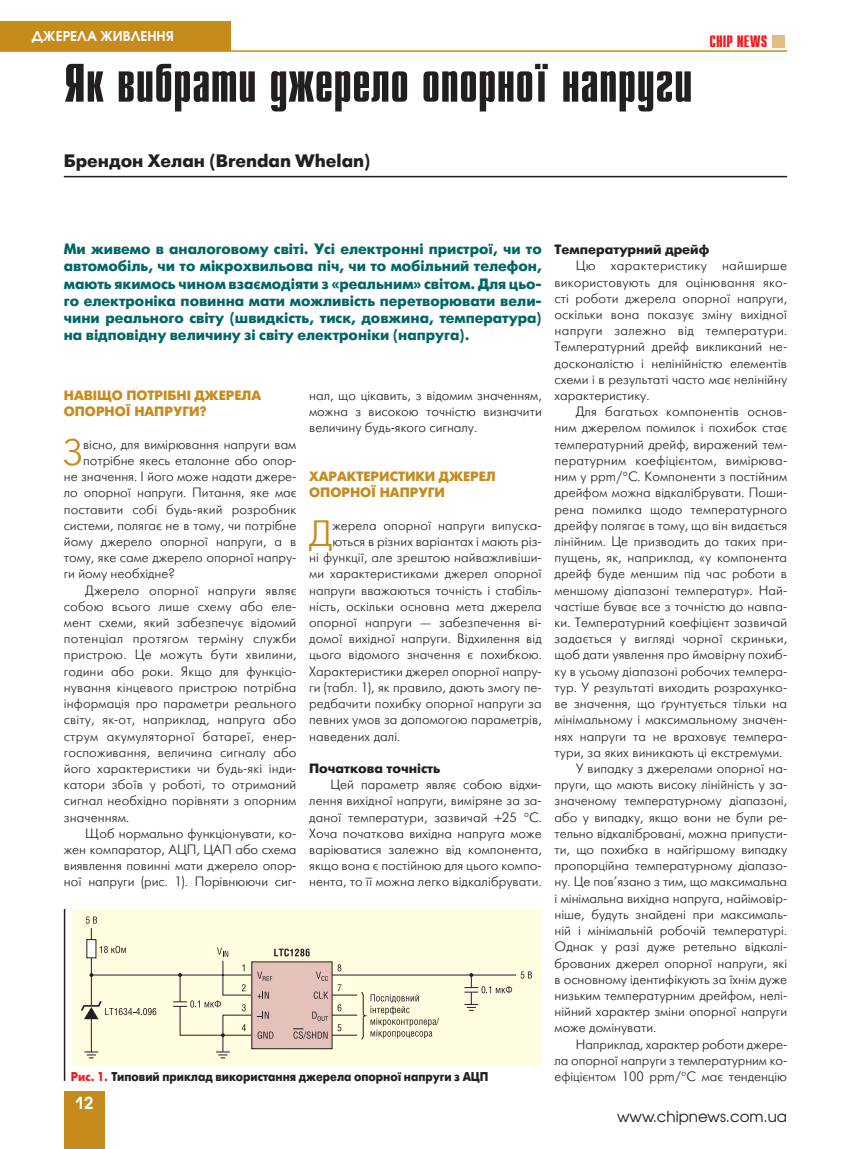
<style>
.page{position:relative;width:851px;height:1149px;background:#fff}
.page>*{position:absolute;margin:0;border:0;box-sizing:border-box;transform-origin:0 0}
.Stattja_Zagolovok{font:700 54px "Compact C";color:#231f20}
.Osnovnoj_Bukviza{font:36.6px "Futuris Light C";color:#c58b1d}
.Stattja_Avtor{font:700 18px "Futuris C";color:#231f20}
.t1{font:700 16.5px "Compact C";color:#ee1d23}
.t2{font:600 16.5px "Avant Garde Gothic C";color:#fff}
.Stattja_Vvedenie{font:700 15px/17.2px "Futuris C";color:#006667;text-align:justify}
.t3{font:15px "Avant Garde Gothic C";color:#231f20}
.Osnovnoj{font:13.5px/16.2px "Futuris Light C";color:#231f20;text-align:justify}
.Osnovnoj_Bukviza-2{font:13.5px "Futuris Light C";letter-spacing:.005em;color:#231f20}
.Razdel{font:700 13.5px/16.2px "Futuris C";color:#c58b1d}
.Razdel_pod{font:700 13.5px "Futuris C";color:#231f20}
.t4{font:600 13.5px "Avant Garde Gothic C";color:#fff}
.Ris_Textovka{font:700 12.75px "Futuris C";color:#231f20;scale:.9 1}
.s1{color:#ee1d23}
</style>
<div class="page">
<hr style="left:0;top:50px;width:787px;height:2px;background:#c58b1d">
<div style="left:64px;top:1091px;width:40px;height:57px;background:#c58b1d"></div>
<div style="left:0;top:21px;width:231px;height:30px;background:#c58b1d"></div>
<div style="left:772px;top:35px;width:12px;height:12px;background:#e2bd83"></div>
<hr style="left:64px;top:908px;width:1px;height:172px;background:#231f20">
<div style="left:71px;top:908px;width:470px;height:157px;background:#fffce0"></div>
<svg style="left:92px;top:960px;width:424px;height:92px"></svg>
<div style="left:252px;top:961px;width:80px;height:87px;background:#e5c1bc"></div>
<svg style="left:257px;top:971px;width:15px;height:9px"></svg>
<svg style="left:257px;top:991px;width:12px;height:7px"></svg>
<svg style="left:257px;top:1011px;width:12px;height:7px"></svg>
<svg style="left:257px;top:1031px;width:16px;height:7px"></svg>
<svg style="left:337px;top:963px;width:4px;height:8px"></svg>
<svg style="left:337px;top:984px;width:4px;height:6px"></svg>
<svg style="left:337px;top:1003px;width:4px;height:8px"></svg>
<svg style="left:337px;top:1023px;width:4px;height:7px"></svg>
<svg style="left:242px;top:963px;width:2px;height:7px"></svg>
<svg style="left:242px;top:983px;width:4px;height:7px"></svg>
<svg style="left:242px;top:1003px;width:4px;height:8px"></svg>
<svg style="left:242px;top:1023px;width:4px;height:7px"></svg>
<svg style="left:316px;top:971px;width:12px;height:9px"></svg>
<svg style="left:314px;top:991px;width:14px;height:7px"></svg>
<svg style="left:312px;top:1011px;width:16px;height:9px"></svg>
<svg style="left:274px;top:948px;width:35px;height:8px"></svg>
<svg style="left:217px;top:947px;width:11px;height:9px"></svg>
<svg style="left:86px;top:916px;width:11px;height:7px"></svg>
<svg style="left:520px;top:971px;width:12px;height:7px"></svg>
<svg style="left:100px;top:945px;width:26px;height:7px"></svg>
<svg style="left:293px;top:1028px;width:34px;height:10px"></svg>
<hr style="left:91px;top:927px;width:1px;height:124px;background:#231f20">
<hr style="left:471px;top:974px;width:1px;height:30px;background:#231f20">
<svg style="left:84px;top:1051px;width:14px;height:7px"></svg>
<svg style="left:216px;top:1051px;width:14px;height:7px"></svg>
<svg style="left:464px;top:1003px;width:14px;height:7px"></svg>
<svg style="left:173px;top:1000px;width:48px;height:7px"></svg>
<svg style="left:464px;top:985px;width:48px;height:7px"></svg>
<svg style="left:178px;top:972px;width:4px;height:4px"></svg>
<svg style="left:469px;top:972px;width:4px;height:4px"></svg>
<svg style="left:221px;top:1032px;width:4px;height:4px"></svg>
<svg style="left:360px;top:990px;width:79px;height:50px"></svg>
<svg style="left:81px;top:1000px;width:75px;height:18px"></svg>
<svg style="left:86px;top:938px;width:10px;height:19px"></svg>
<hr style="left:64px;top:176px;width:723px;height:1px;background:#231f20">
<p class="t4" style="left:32px;top:28px;width:143px">ДЖЕРЕЛА ЖИВЛЕННЯ</p>
<p class="Stattja_Zagolovok" style="left:64px;top:56px;width:630px">Як вибрати джерело опорної напруги</p>
<p class="Stattja_Avtor" style="left:64px;top:151px;width:308px">Брендон Хелан (Brendan Whelan)</p>
<p class="t1" style="left:709px;top:33px;width:60px">CHIP NEWS</p>
<p class="Stattja_Vvedenie" style="left:64px;top:240px;width:479px">Ми живемо в аналоговому світі. Усі електронні пристрої, чи то автомобіль, чи то мікрохвильова піч, чи то мобільний телефон, мають якимось чином взаємодіяти з «реальним» світом. Для цьо&shy;го електроніка повинна мати можливість перетворювати вели&shy;чини реального світу (швидкість, тиск, довжина, температура) на відповідну величину зі світу електроніки (напруга).</p>
<p class="Razdel" style="left:64px;top:387px;width:199px">НАВІЩО ПОТРІБНІ ДЖЕРЕЛА<br>ОПОРНОЇ НАПРУГИ?</p>
<p class="Osnovnoj_Bukviza" style="left:63px;top:433px;width:22px">З</p>
<p class="Osnovnoj_Bukviza-2" style="left:83px;top:437px;width:215px">вісно, для вимірювання напруги вам</p>
<p class="Osnovnoj_Bukviza-2" style="left:83px;top:453px;width:215px">потрібне якесь еталонне або опор-</p>
<p class="Osnovnoj_Bukviza-2" style="left:64px;top:469px;width:234px">не значення. І його може надати джере-</p>
<p class="Osnovnoj_Bukviza-2" style="left:64px;top:485px;width:234px">ло опорної напруги. Питання, яке має</p>
<p class="Osnovnoj_Bukviza-2" style="left:64px;top:502px;width:234px">поставити собі будь-який розробник</p>
<p class="Osnovnoj_Bukviza-2" style="left:64px;top:518px;width:234px">системи, полягає не в тому, чи потрібне</p>
<p class="Osnovnoj_Bukviza-2" style="left:64px;top:534px;width:234px">йому джерело опорної напруги, а в</p>
<p class="Osnovnoj_Bukviza-2" style="left:64px;top:550px;width:234px">тому, яке саме джерело опорної напру-</p>
<p class="Osnovnoj_Bukviza-2" style="left:64px;top:566px;width:112px">ги йому необхідне?</p>
<p class="Osnovnoj" style="left:64px;top:582px;width:234px;text-indent:21px">Джерело опорної напруги являє собою всього лише схему або еле&shy;мент схеми, який забезпечує відомий потенціал протягом терміну служби пристрою. Це можуть бути хвилини, години або роки. Якщо для функціо&shy;нування кінцевого пристрою потрібна інформація про параметри реального світу, як-от, наприклад, напруга або струм акумуляторної батареї, енер&shy;госпоживання, величина сигналу або його характеристики чи будь-які інди&shy;катори збоїв у роботі, то отриманий сигнал необхідно порівняти з опорним значенням.</p>
<p class="Osnovnoj" style="left:64px;top:825px;width:234px;text-indent:21px">Щоб нормально функціонувати, ко&shy;жен компаратор, АЦП, ЦАП або схема виявлення повинні мати джерело опор&shy;ної напруги (рис. 1). Порівнюючи сиг-</p>
<p class="Osnovnoj" style="left:309px;top:387px;width:234px">нал, що цікавить, з відомим значенням, можна з високою точністю визначити величину будь-якого сигналу.</p>
<p class="Razdel" style="left:309px;top:468px;width:188px">ХАРАКТЕРИСТИКИ ДЖЕРЕЛ<br>ОПОРНОЇ НАПРУГИ</p>
<p class="Osnovnoj_Bukviza" style="left:309px;top:514px;width:25px">Д</p>
<p class="Osnovnoj_Bukviza-2" style="left:332px;top:518px;width:211px">жерела опорної напруги випуска-</p>
<p class="Osnovnoj_Bukviza-2" style="left:332px;top:534px;width:211px">ються в різних варіантах і мають різ-</p>
<p class="Osnovnoj_Bukviza-2" style="left:309px;top:550px;width:234px">ні функції, але зрештою найважливіши-</p>
<p class="Osnovnoj_Bukviza-2" style="left:309px;top:566px;width:234px">ми характеристиками джерел опорної</p>
<p class="Osnovnoj_Bukviza-2" style="left:309px;top:583px;width:234px">напруги вважаються точність і стабіль-</p>
<p class="Osnovnoj_Bukviza-2" style="left:309px;top:599px;width:234px">ність, оскільки основна мета джерела</p>
<p class="Osnovnoj_Bukviza-2" style="left:309px;top:615px;width:234px">опорної напруги — забезпечення ві-</p>
<p class="Osnovnoj_Bukviza-2" style="left:309px;top:631px;width:234px">домої вихідної напруги. Відхилення від</p>
<p class="Osnovnoj_Bukviza-2" style="left:309px;top:647px;width:234px">цього відомого значення є похибкою.</p>
<p class="Osnovnoj_Bukviza-2" style="left:309px;top:664px;width:234px">Характеристики джерел опорної напру-</p>
<p class="Osnovnoj_Bukviza-2" style="left:309px;top:680px;width:234px">ги (табл. 1), як правило, дають змогу пе-</p>
<p class="Osnovnoj_Bukviza-2" style="left:309px;top:696px;width:234px">редбачити похибку опорної напруги за</p>
<p class="Osnovnoj_Bukviza-2" style="left:309px;top:712px;width:234px">певних умов за допомогою параметрів,</p>
<p class="Osnovnoj_Bukviza-2" style="left:309px;top:728px;width:93px">наведених далі.</p>
<p class="Razdel_pod" style="left:309px;top:760px;width:133px">Початкова точність</p>
<p class="Osnovnoj" style="left:309px;top:776px;width:234px;text-indent:21px">Цей параметр являє собою відхи&shy;лення вихідної напруги, виміряне за за&shy;даної температури, зазвичай 25 C.<br>Хоча початкова вихідна напруга може варіюватися залежно від компонента, якщо вона є постійною для цього компо&shy;нента, то її можна легко відкалібрувати.</p>
<p class="Ris_Textovka" style="left:71px;top:1068px;width:465px"><span class="s1">Рис. 1.</span> Типовий приклад використання джерела опорної напруги з АЦП</p>
<p class="t2" style="left:75px;top:1092px;width:20px">12</p>
<p class="Razdel_pod" style="left:554px;top:242px;width:156px">Температурний дрейф</p>
<p class="Osnovnoj" style="left:554px;top:258px;width:234px;text-indent:21px">Цю характеристику найширше використовують для оцінювання яко&shy;сті роботи джерела опорної напруги, оскільки вона показує зміну вихідної напруги залежно від температури.<br>Температурний дрейф викликаний не&shy;досконалістю і нелінійністю елементів схеми і в результаті часто має нелінійну характеристику.</p>
<p class="Osnovnoj" style="left:554px;top:404px;width:234px;text-indent:21px">Для багатьох компонентів основ&shy;ним джерелом помилок і похибок стає температурний дрейф, виражений тем&shy;пературним коефіцієнтом, вимірюва&shy;ним у ppm/ C. Компоненти з постійним дрейфом можна відкалібрувати. Поши&shy;рена помилка щодо температурного дрейфу полягає в тому, що він видається лінійним. Це призводить до таких при&shy;пущень, як, наприклад, «у компонента дрейф буде меншим під час роботи в меншому діапазоні температур». Най&shy;частіше буває все з точністю до навпа&shy;ки. Температурний коефіцієнт зазвичай задається у вигляді чорної скриньки, щоб дати уявлення про ймовірну похиб&shy;ку в усьому діапазоні робочих темпера&shy;тур. У результаті виходить розрахунко&shy;ве значення, що ґрунтується тільки на мінімальному і максимальному значен&shy;нях напруги та не враховує темпера&shy;тури, за яких виникають ці екстремуми.</p>
<p class="Osnovnoj" style="left:554px;top:760px;width:234px;text-indent:21px">У випадку з джерелами опорної на&shy;пруги, що мають високу лінійність у за&shy;значеному температурному діапазоні, або у випадку, якщо вони не були ре&shy;тельно відкалібровані, можна припусти&shy;ти, що похибка в найгіршому випадку пропорційна температурному діапазо&shy;ну. Це пов’язано з тим, що максимальна і мінімальна вихідна напруга, найімовір&shy;ніше, будуть знайдені при максималь&shy;ній і мінімальній робочій температурі.<br>Однак у разі дуже ретельно відкалі&shy;брованих джерел опорної напруги, які в основному ідентифікують за їхнім дуже низьким температурним дрейфом, нелі&shy;нійний характер зміни опорної напруги може домінувати.</p>
<p class="Osnovnoj" style="left:554px;top:1035px;width:234px;text-indent:21px">Наприклад, характер роботи джере&shy;ла опорної напруги з температурним ко&shy;ефіцієнтом 100 ppm/ C має тенденцію</p>
<p class="t3" style="left:617px;top:1106px;width:171px">www.chipnews.com.ua</p>
</div>
